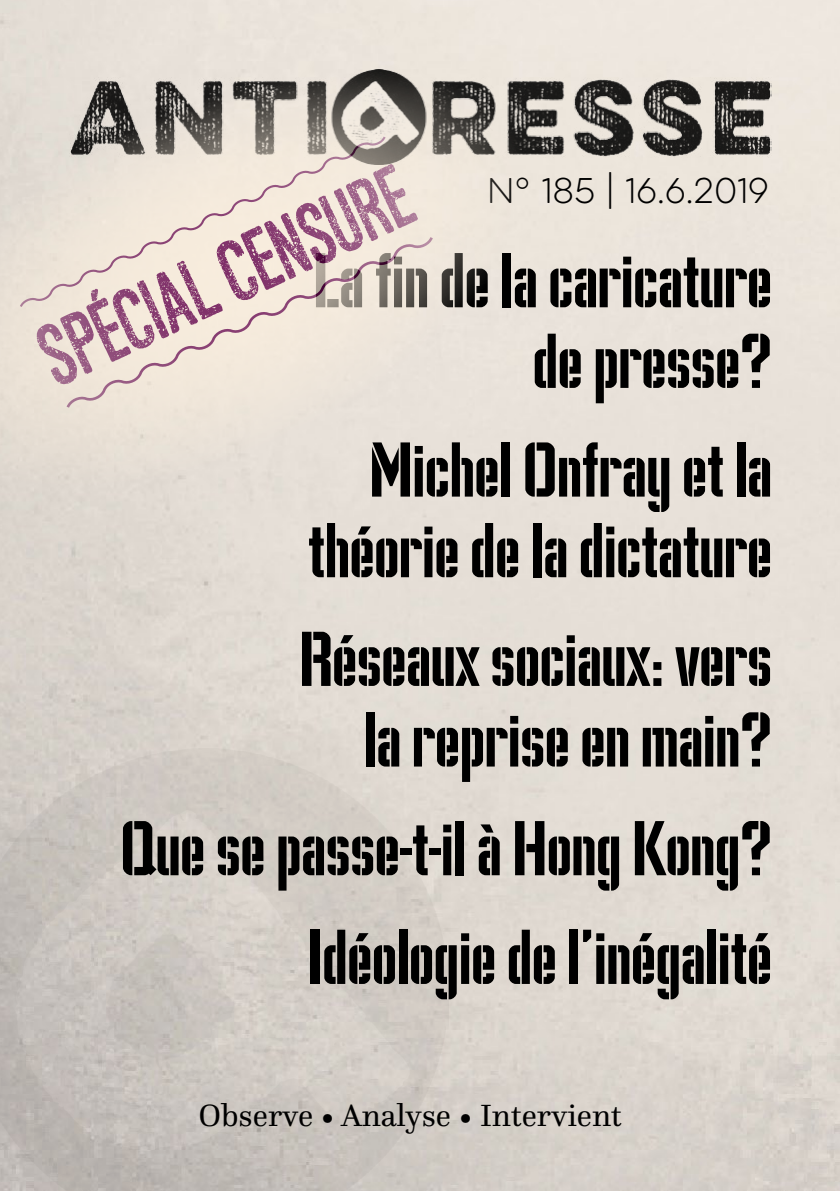
<style>
.page{position:relative;width:840px;height:1191px;background:#fff}
.page>*{position:absolute;margin:0;border:0;box-sizing:border-box;transform-origin:0 0}
.t1{font:80px "Asfalto";color:#680850}
.t2{font:73.2px/80.6px "Danger";color:#000;text-align:right}
.t3{font:32px "Questa";color:#000}
.t4{font:100 32px "Eveleth Clean";color:#000}
</style>
<div class="page">
<img style="left:561px;top:70px;width:210px;height:94px">
<svg style="left:0;top:44px;width:561px;height:471px;background:#d7d0c7"></svg>
<svg style="left:18px;top:134px;width:369px;height:175px;background:#e2d9ce"></svg>
<svg style="left:64px;top:234px;width:371px;height:176px;background:#efe4d9"></svg>
<p class="t1" style="left:25px;top:315px;width:402px;rotate:-25deg">Spécial censure</p>
<p class="t4" style="left:486px;top:169px;width:283px">N° 185 | 16.6.2019</p>
<p class="t2" style="left:313px;top:238px;width:459px">La fin de la caricature de presse?</p>
<p class="t2" style="left:308px;top:427px;width:465px">Michel Onfray et la théorie de la dictature</p>
<p class="t2" style="left:299px;top:617px;width:473px">Réseaux sociaux: vers la reprise en main?</p>
<p class="t2" style="left:121px;top:792px;width:652px;line-height:108.6px">Que se passe-t-il à Hong Kong?<br>Idéologie de l’inégalité</p>
<p class="t3" style="left:198px;top:1095px;width:424px">Observe • Analyse • Intervient</p>
</div>
